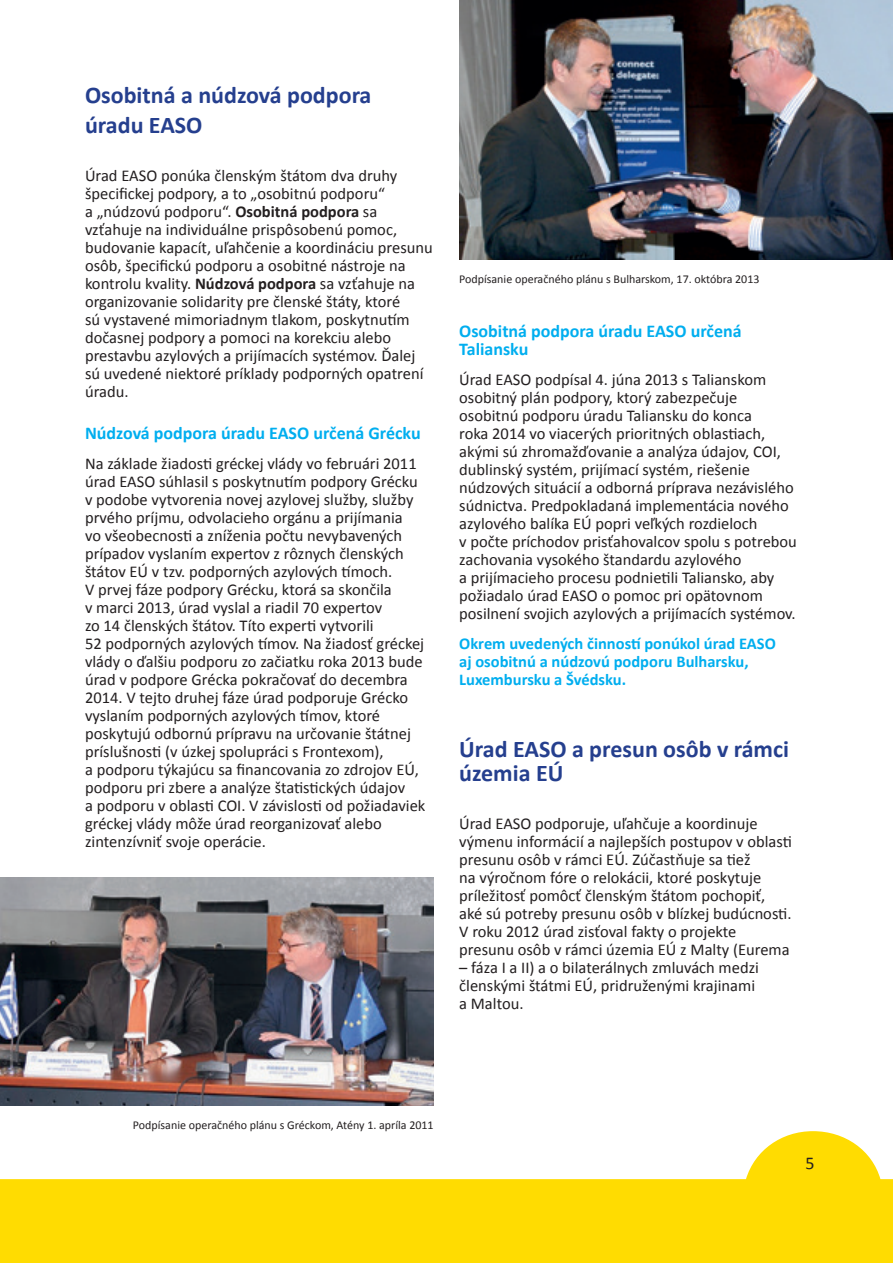
<style>
.page{position:relative;width:893px;height:1263px;background:#fff}
.page>*{position:absolute;margin:0;border:0;box-sizing:border-box;transform-origin:0 0}
.T2{font:700 24px/30px "Calibri";color:#253f8e}
.T4{font:700 18px/18px "Calibri";color:#00aeef}
.body_intro{font:18px "Calibri";color:#231f20}
.body{font:16.5px/18px "Calibri";color:#231f20}
.body-2{font:700 16.5px/18px "Calibri";color:#00aeef}
.t1{font:12px "Calibri";color:#231f20}
.s1{font-weight:700}
</style>
<div class="page">
<img style="left:0;top:878px;width:434px;height:227px">
<img style="left:459px;top:0;width:434px;height:259px">
<svg style="left:0;top:1131px;width:893px;height:132px;fill:#ffdc01"></svg>
<p class="T2" style="left:85px;top:80px;width:288px">Osobitná a núdzová podpora úradu EASO</p>
<p class="body" style="left:85px;top:166px;width:349px">Úrad EASO ponúka členským štátom dva druhy špecifickej podpory, a to „osobitnú podporu“<br>a „núdzovú podporu“. <span class="s1">Osobitná podpora</span> sa vzťahuje na individuálne prispôsobenú pomoc, budovanie kapacít, uľahčenie a koordináciu presunu osôb, špecifickú podporu a osobitné nástroje na kontrolu kvality. <span class="s1">Núdzová podpora</span> sa vzťahuje na organizovanie solidarity pre členské štáty, ktoré<br>sú vystavené mimoriadnym tlakom, poskytnutím dočasnej podpory a pomoci na korekciu alebo prestavbu azylových a prijímacích systémov. Ďalej sú uvedené niektoré príklady podporných opatrení úradu.</p>
<p class="T4" style="left:85px;top:424px;width:337px">Núdzová podpora úradu EASO určená Grécku</p>
<p class="body" style="left:85px;top:454px;width:342px">Na základe žiadosti gréckej vlády vo februári 2011 úrad EASO súhlasil s poskytnutím podpory Grécku v podobe vytvorenia novej azylovej služby, služby prvého príjmu, odvolacieho orgánu a prijímania<br>vo všeobecnosti a zníženia počtu nevybavených prípadov vyslaním expertov z rôznych členských štátov EÚ v tzv. podporných azylových tímoch.<br>V prvej fáze podpory Grécku, ktorá sa skončila<br>v marci 2013, úrad vyslal a riadil 70 expertov<br>zo 14 členských štátov. Títo experti vytvorili<br>52 podporných azylových tímov. Na žiadosť gréckej vlády o ďalšiu podporu zo začiatku roka 2013 bude úrad v podpore Grécka pokračovať do decembra 2014. V tejto druhej fáze úrad podporuje Grécko vyslaním podporných azylových tímov, ktoré poskytujú odbornú prípravu na určovanie štátnej príslušnosti (v úzkej spolupráci s Frontexom),<br>a podporu týkajúcu sa financovania zo zdrojov EÚ, podporu pri zbere a analýze štatistických údajov<br>a podporu v oblasti COI. V závislosti od požiadaviek gréckej vlády môže úrad reorganizovať alebo zintenzívniť svoje operácie.</p>
<p class="t1" style="left:459px;top:272px;width:302px">Podpísanie operačného plánu s Bulharskom, 17. októbra 2013</p>
<p class="T4" style="left:459px;top:322px;width:284px">Osobitná podpora úradu EASO určená<br>Taliansku</p>
<p class="body" style="left:459px;top:370px;width:339px">Úrad EASO podpísal 4. júna 2013 s Talianskom osobitný plán podpory, ktorý zabezpečuje osobitnú podporu úradu Taliansku do konca<br>roka 2014 vo viacerých prioritných oblastiach, akými sú zhromažďovanie a analýza údajov, COI, dublinský systém, prijímací systém, riešenie núdzových situácií a odborná príprava nezávislého súdnictva. Predpokladaná implementácia nového azylového balíka EÚ popri veľkých rozdieloch<br>v počte príchodov prisťahovalcov spolu s potrebou zachovania vysokého štandardu azylového<br>a prijímacieho procesu podnietili Taliansko, aby požiadalo úrad EASO o pomoc pri opätovnom posilnení svojich azylových a prijímacích systémov.</p>
<p class="body-2" style="left:459px;top:635px;width:318px">Okrem uvedených činností ponúkol úrad EASO aj osobitnú a núdzovú podporu Bulharsku,<br>Luxembursku a Švédsku.</p>
<p class="T2" style="left:459px;top:737px;width:331px;line-height:24px">Úrad EASO a presun osôb v rámci územia EÚ</p>
<p class="body" style="left:459px;top:814px;width:334px">Úrad EASO podporuje, uľahčuje a koordinuje výmenu informácií a najlepších postupov v oblasti presunu osôb v rámci EÚ. Zúčastňuje sa tiež<br>na výročnom fóre o relokácii, ktoré poskytuje príležitosť pomôcť členským štátom pochopiť, aké sú potreby presunu osôb v blízkej budúcnosti.<br>V roku 2012 úrad zisťoval fakty o projekte presunu osôb v rámci územia EÚ z Malty (Eurema</p>
<p class="body" style="left:459px;top:958px;width:301px">– fáza I a II) a o bilaterálnych zmluvách medzi členskými štátmi EÚ, pridruženými krajinami a Maltou.</p>
<p class="t1" style="left:133px;top:1118px;width:302px">Podpísanie operačného plánu s Gréckom, Atény 1. apríla 2011</p>
<p class="body_intro" style="left:805px;top:1152px;width:11px">5</p>
</div>
